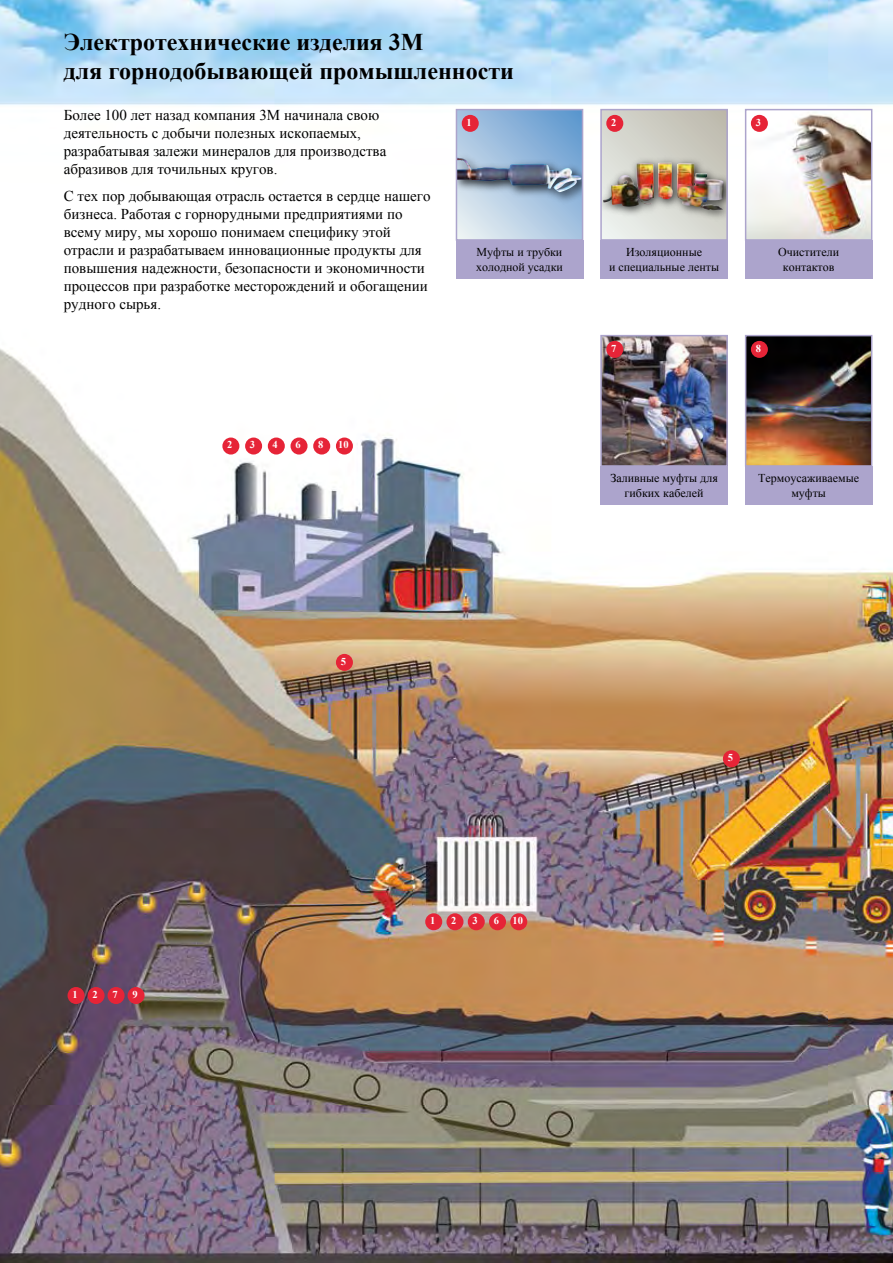
<style>
.page{position:relative;width:893px;height:1263px;background:#fff}
.page>*{position:absolute;margin:0;border:0;box-sizing:border-box;transform-origin:0 0}
.t1{font:700 24px/28.8px "Times New Roman";color:#000}
.t2{font:15px/18px "Times New Roman";color:#000}
.t3{font:12px/14.4px "Times New Roman";color:#000;text-align:center}
.t4{font:700 10.5px "Times New Roman";color:#fff}
</style>
<div class="page">
<img style="left:0;top:0;width:893px;height:1263px">
<div style="left:600px;top:466px;width:128px;height:38px;background:#aca4cc"></div>
<img style="left:603px;top:338px;width:122px;height:126px">
<div style="left:600px;top:335px;width:128px;height:132px;border:2px solid #aca4cc"></div>
<div style="left:606px;top:341px;width:17px;height:17px;background:#e62437;border-radius:50%"></div>
<div style="left:456px;top:240px;width:127px;height:39px;background:#aca4cc"></div>
<svg style="left:459px;top:112px;width:121px;height:126px;background:#a2c2df"></svg>
<div style="left:456px;top:153px;width:127px;height:53px;background:#000;opacity:.75"></div>
<img style="left:459px;top:163px;width:121px;height:29px">
<div style="left:456px;top:109px;width:127px;height:132px;border:2px solid #aca4cc"></div>
<div style="left:462px;top:115px;width:17px;height:17px;background:#e62437;border-radius:50%"></div>
<div style="left:600px;top:240px;width:128px;height:39px;background:#aca4cc"></div>
<svg style="left:603px;top:112px;width:122px;height:126px;background:#d2d2c9"></svg>
<div style="left:601px;top:155px;width:126px;height:67px;background:#000;opacity:.75"></div>
<img style="left:603px;top:163px;width:120px;height:47px">
<div style="left:600px;top:109px;width:128px;height:132px;border:2px solid #aca4cc"></div>
<div style="left:606px;top:115px;width:17px;height:17px;background:#e62437;border-radius:50%"></div>
<div style="left:745px;top:240px;width:127px;height:39px;background:#aca4cc"></div>
<img style="left:748px;top:112px;width:121px;height:126px">
<div style="left:745px;top:109px;width:127px;height:132px;border:2px solid #aca4cc"></div>
<div style="left:751px;top:115px;width:17px;height:17px;background:#e62437;border-radius:50%"></div>
<div style="left:745px;top:466px;width:127px;height:38px;background:#aca4cc"></div>
<img style="left:748px;top:338px;width:121px;height:126px">
<div style="left:745px;top:335px;width:127px;height:132px;border:2px solid #aca4cc"></div>
<div style="left:751px;top:341px;width:17px;height:17px;background:#e62437;border-radius:50%"></div>
<div style="left:68px;top:987px;width:17px;height:17px;background:#e62437;border-radius:50%"></div>
<div style="left:425px;top:913px;width:17px;height:17px;background:#e62437;border-radius:50%"></div>
<div style="left:88px;top:987px;width:17px;height:17px;background:#e62437;border-radius:50%"></div>
<div style="left:446px;top:913px;width:17px;height:17px;background:#e62437;border-radius:50%"></div>
<div style="left:222px;top:437px;width:17px;height:17px;background:#e62437;border-radius:50%"></div>
<div style="left:468px;top:913px;width:17px;height:17px;background:#e62437;border-radius:50%"></div>
<div style="left:245px;top:437px;width:17px;height:17px;background:#e62437;border-radius:50%"></div>
<div style="left:268px;top:437px;width:17px;height:17px;background:#e62437;border-radius:50%"></div>
<div style="left:723px;top:750px;width:17px;height:17px;background:#e62437;border-radius:50%"></div>
<div style="left:336px;top:654px;width:17px;height:17px;background:#e62437;border-radius:50%"></div>
<div style="left:290px;top:437px;width:18px;height:17px;background:#e62437;border-radius:50%"></div>
<div style="left:489px;top:913px;width:17px;height:17px;background:#e62437;border-radius:50%"></div>
<div style="left:108px;top:987px;width:17px;height:17px;background:#e62437;border-radius:50%"></div>
<div style="left:313px;top:437px;width:17px;height:17px;background:#e62437;border-radius:50%"></div>
<div style="left:128px;top:987px;width:17px;height:17px;background:#e62437;border-radius:50%"></div>
<div style="left:336px;top:437px;width:17px;height:17px;background:#e62437;border-radius:50%"></div>
<div style="left:510px;top:913px;width:17px;height:17px;background:#e62437;border-radius:50%"></div>
<h1 class="t1" style="left:64px;top:27px;width:452px">Электротехнические изделия 3М<br>для горнодобывающей промышленности</h1>
<p class="t2" style="left:64px;top:106px;width:324px">Более 100 лет назад компания 3М начинала свою деятельность с добычи полезных ископаемых, разрабатывая залежи минералов для производства абразивов для точильных кругов.</p>
<p class="t2" style="left:64px;top:186px;width:368px">С тех пор добывающая отрасль остается в сердце нашего бизнеса. Работая с горнорудными предприятиями по всему миру, мы хорошо понимаем специфику этой отрасли и разрабатываем инновационные продукты для повышения надежности, безопасности и экономичности процессов при разработке месторождений и обогащении рудного сырья.</p>
<p class="t4" style="left:467px;top:115px;width:7px">1</p>
<p class="t3" style="left:476px;top:245px;width:88px;text-align:left">Муфты и трубки холодной усадки</p>
<p class="t4" style="left:227px;top:438px;width:7px">2</p>
<p class="t4" style="left:250px;top:438px;width:7px">3</p>
<p class="t4" style="left:273px;top:438px;width:7px">4</p>
<p class="t4" style="left:295px;top:438px;width:7px">6</p>
<p class="t4" style="left:318px;top:438px;width:7px">8</p>
<p class="t4" style="left:338px;top:438px;width:12px">10</p>
<p class="t4" style="left:611px;top:115px;width:7px">2</p>
<p class="t4" style="left:756px;top:115px;width:7px">3</p>
<p class="t3" style="left:609px;top:245px;width:111px">Изоляционные<br>и специальные ленты</p>
<p class="t4" style="left:611px;top:341px;width:7px">7</p>
<p class="t3" style="left:778px;top:245px;width:63px">Очистители контактов</p>
<p class="t4" style="left:756px;top:341px;width:7px">8</p>
<p class="t3" style="left:610px;top:471px;width:109px">Заливные муфты для гибких кабелей</p>
<p class="t3" style="left:758px;top:471px;width:102px">Термоусаживаемые муфты</p>
<p class="t4" style="left:72px;top:987px;width:7px">1</p>
<p class="t4" style="left:92px;top:987px;width:7px">2</p>
<p class="t4" style="left:112px;top:987px;width:7px">7</p>
<p class="t4" style="left:132px;top:987px;width:7px">9</p>
<p class="t4" style="left:341px;top:654px;width:7px">5</p>
<p class="t4" style="left:430px;top:913px;width:7px">1</p>
<p class="t4" style="left:451px;top:913px;width:7px">2</p>
<p class="t4" style="left:473px;top:913px;width:7px">3</p>
<p class="t4" style="left:494px;top:913px;width:7px">6</p>
<p class="t4" style="left:512px;top:913px;width:12px">10</p>
<p class="t4" style="left:728px;top:750px;width:7px">5</p>
</div>
